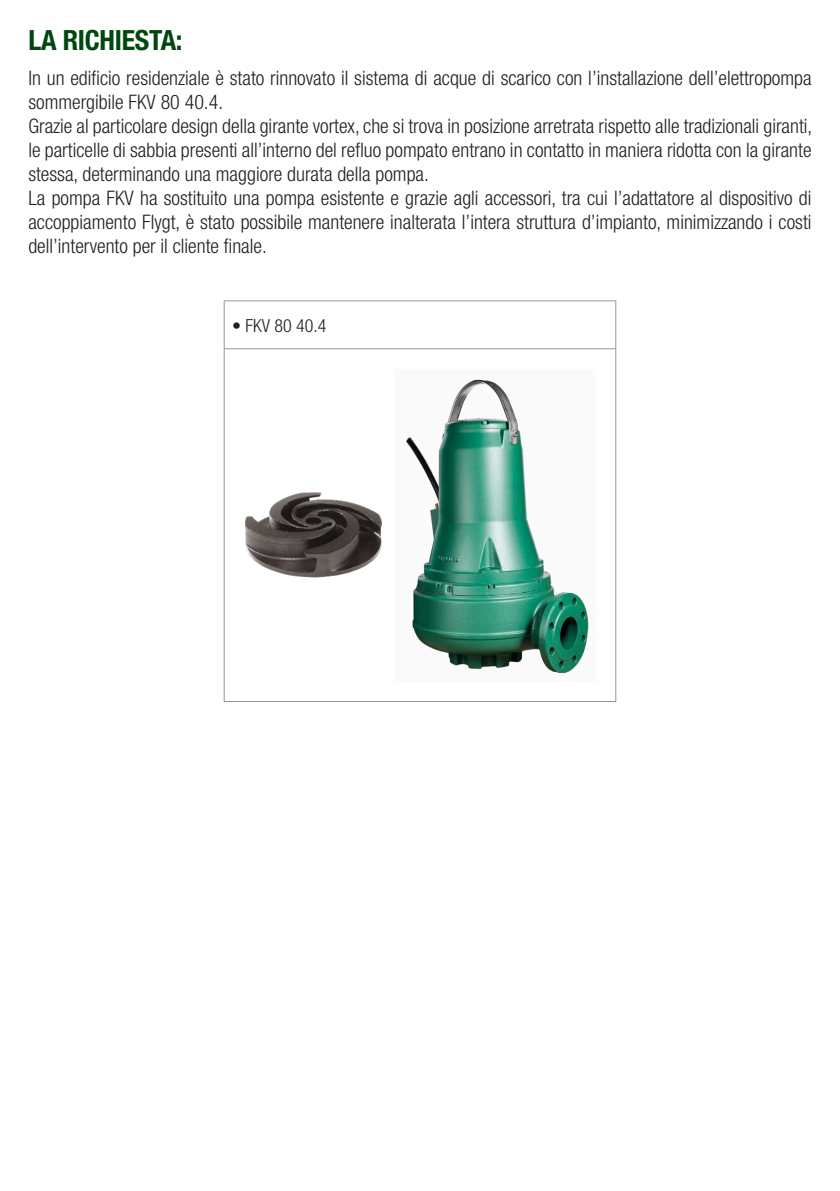
<style>
.page{position:relative;width:840px;height:1191px;background:#fff}
.page>*{position:absolute;margin:0;border:0;box-sizing:border-box;transform-origin:0 0}
.t1{font:700 condensed 27.8px "Helvetica Neue LT";letter-spacing:-.01em;color:#004710}
.t2{font:300 condensed 20px/24px "Helvetica Neue LT";color:#231f20;text-align:justify}
.t3{font:300 condensed 18px "Helvetica Neue LT";color:#231f20}
</style>
<div class="page">
<hr style="left:224px;top:300px;width:391px;height:1px;background:#939598">
<hr style="left:224px;top:301px;width:1px;height:47px;background:#939598">
<hr style="left:615px;top:301px;width:1px;height:47px;background:#939598">
<hr style="left:224px;top:348px;width:391px;height:1px;background:#939598">
<hr style="left:224px;top:349px;width:1px;height:352px;background:#939598">
<hr style="left:615px;top:349px;width:1px;height:352px;background:#939598">
<hr style="left:224px;top:701px;width:391px;height:1px;background:#939598">
<img style="left:406px;top:379px;width:183px;height:295px">
<img style="left:245px;top:492px;width:137px;height:86px">
<p class="t1" style="left:28px;top:23px;width:156px">LA RICHIESTA:</p>
<p class="t2" style="left:28px;top:66px;width:784px">In un edificio residenziale è stato rinnovato il sistema di acque di scarico con l’installazione dell’elettropompa sommergibile FKV 80 40.4.</p>
<p class="t2" style="left:28px;top:114px;width:785px">Grazie al particolare design della girante vortex, che si trova in posizione arretrata rispetto alle tradizionali giranti, le particelle di sabbia presenti all’interno del refluo pompato entrano in contatto in maniera ridotta con la girante stessa, determinando una maggiore durata della pompa.</p>
<p class="t2" style="left:28px;top:186px;width:784px">La pompa FKV ha sostituito una pompa esistente e grazie agli accessori, tra cui l’adattatore al dispositivo di accoppiamento Flygt, è stato possibile mantenere inalterata l’intera struttura d’impianto, minimizzando i costi dell’intervento per il cliente finale.</p>
<p class="t3" style="left:232px;top:315px;width:96px">• FKV 80 40.4</p>
</div>
